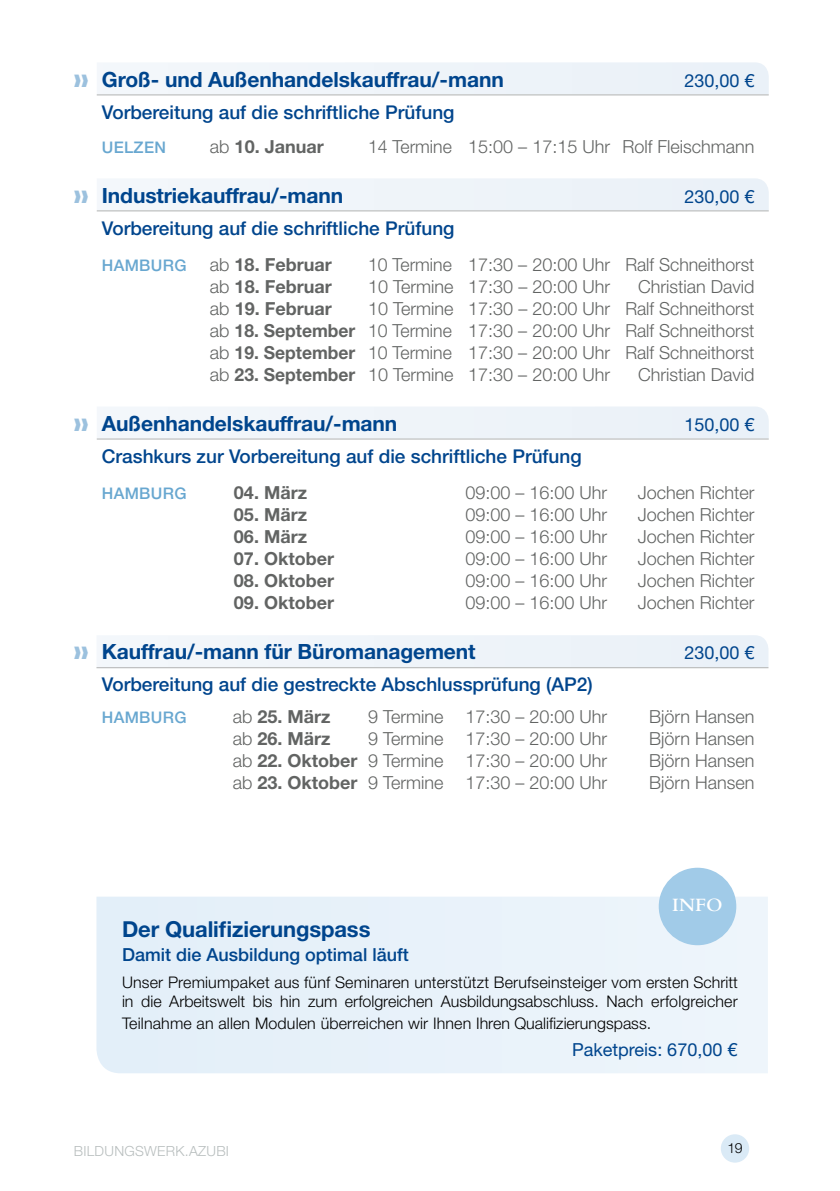
<style>
.page{position:relative;width:840px;height:1191px;background:#fff}
.page>*{position:absolute;margin:0;border:0;box-sizing:border-box;transform-origin:0 0}
.t1{font:700 22px "Helvetica Neue LT Pro";letter-spacing:-.005em;color:#00458d}
.t2{font:700 21px "Helvetica Neue LT Pro";letter-spacing:-.005em;color:#00458d}
.t3{font:600 19.6px "Bembo";color:#fff}
.t4{font:500 19px "Helvetica Neue LT Pro";color:#00458d}
.t5{font:300 18px/22px "Helvetica Neue LT Pro";color:#626463;text-align:justify}
.t6{font:700 18px "Helvetica Neue LT Pro";color:#626463}
.t7{font:18px "Helvetica Neue LT Pro";color:#00458d}
.t8{font:500 18px "Helvetica Neue LT Pro";color:#00458d}
.t9{font:300 16px/19.2px "Helvetica Neue LT Pro";letter-spacing:.01em;color:#000}
.t10{font:500 16px "Helvetica Neue LT Pro";letter-spacing:.02em;color:#68a7d0}
.t11{font:300 14px "Helvetica Neue LT Pro";letter-spacing:.02em;color:#b8bebe}
.t12{font:300 14px "Helvetica Neue LT Pro";color:#000}
.s1{color:#9cc1de}
.s2{font-weight:300}
.s3{font-weight:700}
</style>
<div class="page">
<div style="left:97px;top:635px;width:671px;height:32px;background:#eff4f9"></div>
<hr style="left:96px;top:667px;width:672px;height:1px;background:#afb1b1">
<div style="left:720px;top:1134px;width:28px;height:28px;background:#daeaf6;border-radius:50%"></div>
<div style="left:97px;top:62px;width:671px;height:32px;background:#eff4f9"></div>
<hr style="left:97px;top:94px;width:671px;height:1px;background:#afb1b1">
<div style="left:97px;top:178px;width:671px;height:32px;background:#eff4f9"></div>
<hr style="left:97px;top:210px;width:671px;height:1px;background:#afb1b1">
<div style="left:97px;top:406px;width:671px;height:32px;background:#eff4f9"></div>
<hr style="left:97px;top:438px;width:671px;height:1px;background:#afb1b1">
<div style="left:96px;top:896px;width:671px;height:177px;background:#e8f2fa"></div>
<div style="left:658px;top:867px;width:77px;height:78px;background:#a1cbe8;border-radius:50%"></div>
<p class="t2" style="left:74px;top:66px;width:431px"><span class="s1">❱❱</span> Groß- und Außenhandelskauffrau/-mann</p>
<p class="t7" style="left:684px;top:69px;width:72px">230,00 €</p>
<p class="t4" style="left:102px;top:100px;width:354px">Vorbereitung auf die schriftliche Prüfung</p>
<p class="t10" style="left:102px;top:137px;width:66px">UELZEN</p>
<p class="t6" style="left:210px;top:135px;width:115px"><span class="s2">ab</span> 10. Januar</p>
<p class="t5" style="left:368px;top:135px;width:387px">14 Termine 15:00 – 17:15 Uhr Rolf Fleischmann</p>
<p class="t2" style="left:74px;top:182px;width:271px"><span class="s1">❱❱</span> Industriekauffrau/-mann</p>
<p class="t7" style="left:684px;top:185px;width:72px">230,00 €</p>
<p class="t4" style="left:102px;top:216px;width:354px">Vorbereitung auf die schriftliche Prüfung</p>
<p class="t10" style="left:102px;top:255px;width:86px">HAMBURG</p>
<p class="t6" style="left:210px;top:253px;width:123px"><span class="s2">ab</span> 18. Februar</p>
<p class="t5" style="left:368px;top:253px;width:388px">10 Termine 17:30 – 20:00 Uhr Ralf Schneithorst</p>
<p class="t6" style="left:210px;top:275px;width:123px"><span class="s2">ab</span> 18. Februar</p>
<p class="t5" style="left:368px;top:275px;width:243px">10 Termine 17:30 – 20:00 Uhr</p>
<p class="t5" style="left:637px;top:275px;width:118px">Christian David</p>
<p class="t6" style="left:210px;top:297px;width:123px"><span class="s2">ab</span> 19. Februar</p>
<p class="t5" style="left:210px;top:297px;width:545px;text-indent:158px">10 Termine 17:30 – 20:00 Uhr Ralf Schneithorst ab <span class="s3">18. September</span> 10 Termine 17:30 – 20:00 Uhr Ralf Schneithorst ab <span class="s3">19. September</span> 10 Termine 17:30 – 20:00 Uhr Ralf Schneithorst ab <span class="s3">23. September</span> 10 Termine 17:30 – 20:00 Uhr</p>
<p class="t5" style="left:637px;top:363px;width:118px">Christian David</p>
<p class="t2" style="left:74px;top:410px;width:325px"><span class="s1">❱❱</span> Außenhandelskauffrau/-mann</p>
<p class="t7" style="left:684px;top:413px;width:72px">150,00 €</p>
<p class="t4" style="left:102px;top:444px;width:481px">Crashkurs zur Vorbereitung auf die schriftliche Prüfung</p>
<p class="t10" style="left:102px;top:483px;width:86px">HAMBURG</p>
<p class="t6" style="left:234px;top:481px;width:75px">04. März</p>
<p class="t5" style="left:465px;top:481px;width:143px">09:00 – 16:00 Uhr</p>
<p class="t5" style="left:637px;top:481px;width:118px">Jochen Richter</p>
<p class="t6" style="left:234px;top:503px;width:75px">05. März</p>
<p class="t5" style="left:465px;top:503px;width:143px">09:00 – 16:00 Uhr</p>
<p class="t5" style="left:637px;top:503px;width:118px">Jochen Richter</p>
<p class="t6" style="left:234px;top:525px;width:75px">06. März</p>
<p class="t5" style="left:465px;top:525px;width:143px">09:00 – 16:00 Uhr</p>
<p class="t5" style="left:637px;top:525px;width:118px">Jochen Richter</p>
<p class="t6" style="left:234px;top:547px;width:102px">07. Oktober</p>
<p class="t5" style="left:465px;top:547px;width:143px">09:00 – 16:00 Uhr</p>
<p class="t5" style="left:637px;top:547px;width:118px">Jochen Richter</p>
<p class="t6" style="left:234px;top:569px;width:102px">08. Oktober</p>
<p class="t5" style="left:465px;top:569px;width:143px">09:00 – 16:00 Uhr</p>
<p class="t5" style="left:637px;top:569px;width:118px">Jochen Richter</p>
<p class="t6" style="left:234px;top:591px;width:102px">09. Oktober</p>
<p class="t5" style="left:465px;top:591px;width:143px">09:00 – 16:00 Uhr</p>
<p class="t5" style="left:637px;top:591px;width:118px">Jochen Richter</p>
<p class="t2" style="left:74px;top:638px;width:403px"><span class="s1">❱❱</span> Kauffrau/-mann für Büromanagement</p>
<p class="t7" style="left:684px;top:641px;width:72px">230,00 €</p>
<p class="t4" style="left:102px;top:672px;width:492px">Vorbereitung auf die gestreckte Abschlussprüfung (AP2)</p>
<p class="t10" style="left:102px;top:707px;width:86px">HAMBURG</p>
<p class="t6" style="left:232px;top:705px;width:99px"><span class="s2">ab</span> 25. März</p>
<p class="t5" style="left:368px;top:705px;width:240px">9 Termine 17:30 – 20:00 Uhr</p>
<p class="t5" style="left:648px;top:705px;width:107px">Björn Hansen</p>
<p class="t6" style="left:232px;top:727px;width:99px"><span class="s2">ab</span> 26. März</p>
<p class="t5" style="left:368px;top:727px;width:240px">9 Termine 17:30 – 20:00 Uhr</p>
<p class="t5" style="left:648px;top:727px;width:107px">Björn Hansen</p>
<p class="t5" style="left:232px;top:749px;width:376px">ab <span class="s3">22. Oktober</span> 9 Termine 17:30 – 20:00 Uhr</p>
<p class="t5" style="left:648px;top:749px;width:107px">Björn Hansen</p>
<p class="t5" style="left:232px;top:771px;width:376px">ab <span class="s3">23. Oktober</span> 9 Termine 17:30 – 20:00 Uhr</p>
<p class="t5" style="left:648px;top:771px;width:107px">Björn Hansen</p>
<p class="t3" style="left:672px;top:894px;width:52px">INFO</p>
<p class="t1" style="left:122px;top:915px;width:250px">Der Qualifizierungspass</p>
<p class="t8" style="left:122px;top:943px;width:288px">Damit die Ausbildung optimal läuft</p>
<p class="t9" style="left:122px;top:972px;width:617px">Unser Premiumpaket aus fünf Seminaren unterstützt Berufseinsteiger vom ersten Schritt in die Arbeitswelt bis hin zum erfolgreichen Ausbildungsabschluss. Nach erfolgreicher</p>
<p class="t9" style="left:122px;top:1013px;width:530px">Teilnahme an allen Modulen überreichen wir Ihnen Ihren Qualifizierungspass.</p>
<p class="t7" style="left:572px;top:1038px;width:167px">Paketpreis: 670,00 €</p>
<p class="t11" style="left:74px;top:1142px;width:157px">BILDUNGSWERK.AZUBI</p>
<p class="t12" style="left:727px;top:1139px;width:16px">19</p>
</div>
